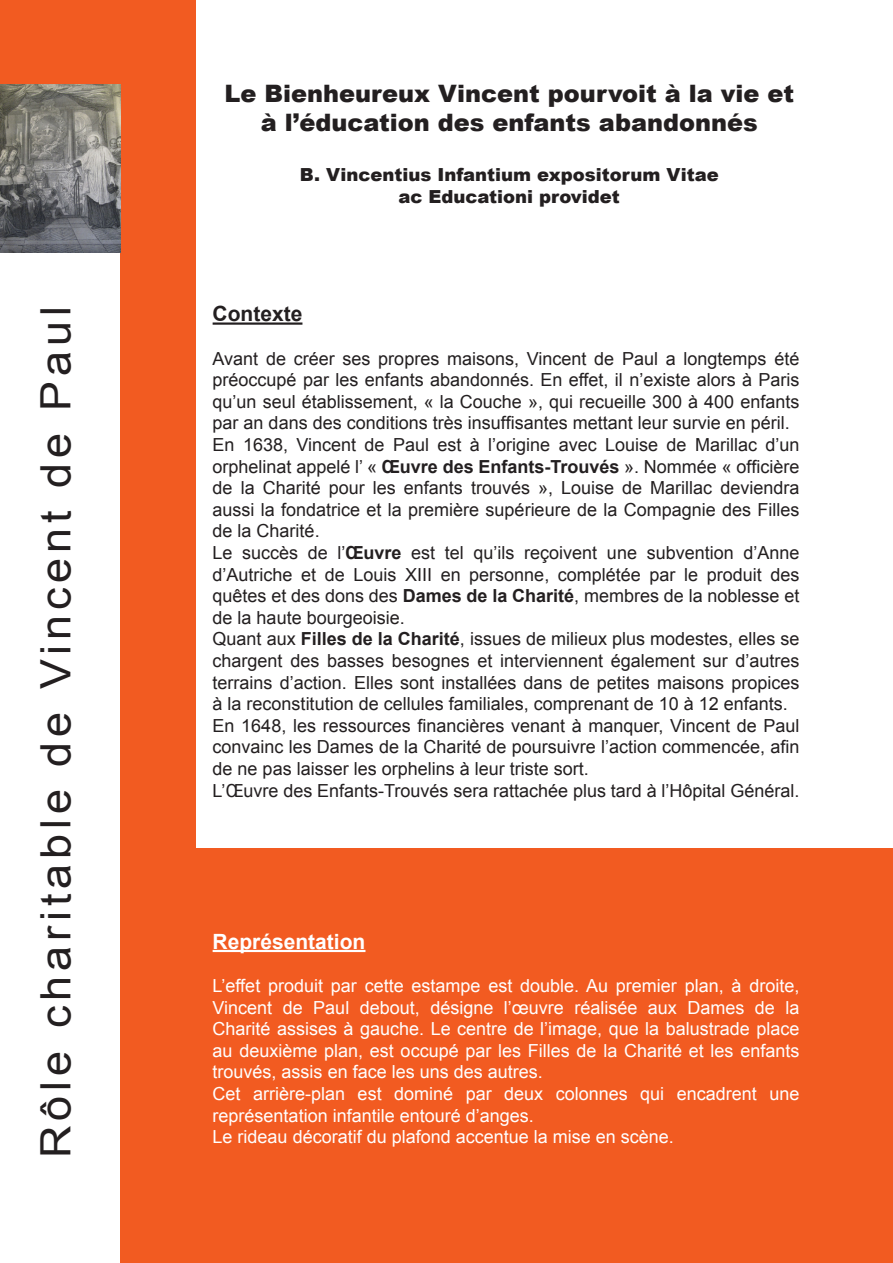
<style>
.page{position:relative;width:893px;height:1263px;background:#fff}
.page>*{position:absolute;margin:0;border:0;box-sizing:border-box;transform-origin:0 0}
.t1{font:41.85px "Arial";letter-spacing:.11em;color:#231f20;scale:1.08 1}
.t2{font:900 24px/28.8px "Arial";color:#231f20;text-align:center}
.t3{font:700 21px "Arial";color:#fff}
.t4{font:700 21px "Arial";color:#231f20}
.t5{font:18px/21.6px "Arial";color:#231f20;text-align:justify}
.t6{font:18px/21.6px "Arial";color:#fff;text-align:justify}
.t7{font:900 18px/21.6px "Arial";color:#231f20;text-align:center}
.s1{font-weight:700}
</style>
<div class="page">
<div style="left:148px;top:848px;width:745px;height:415px;background:#f25b21"></div>
<div style="left:120px;top:0;width:76px;height:1263px;background:#f25b21"></div>
<div style="left:0;top:0;width:148px;height:85px;background:#f25b21"></div>
<img style="left:0;top:85px;width:120px;height:168px">
<hr style="left:213px;top:322px;width:89px;height:3px;background:#231f20">
<hr style="left:213px;top:950px;width:152px;height:2px;background:#fff">
<p class="t1" style="left:28px;top:1158px;width:790px;rotate:-90deg">Rôle charitable de Vincent de Paul</p>
<p class="t2" style="left:224px;top:78px;width:571px">Le Bienheureux Vincent pourvoit à la vie et à l’éducation des enfants abandonnés</p>
<p class="t7" style="left:300px;top:163px;width:420px">B. Vincentius Infantium expositorum Vitae ac Educationi providet</p>
<p class="t4" style="left:213px;top:300px;width:91px">Contexte</p>
<p class="t5" style="left:213px;top:348px;width:588px">Avant de créer ses propres maisons, Vincent de Paul a longtemps été préoccupé par les enfants abandonnés. En effet, il n’existe alors à Paris qu’un seul établissement, « la Couche », qui recueille 300 à 400 enfants par an dans des conditions très insuffisantes mettant leur survie en péril.</p>
<p class="t5" style="left:213px;top:434px;width:588px">En 1638, Vincent de Paul est à l’origine avec Louise de Marillac d’un orphelinat appelé l’ « <span class="s1">Œuvre des Enfants-Trouvés</span> ». Nommée « officière de la Charité pour les enfants trouvés », Louise de Marillac deviendra aussi la fondatrice et la première supérieure de la Compagnie des Filles de la Charité.</p>
<p class="t5" style="left:213px;top:542px;width:588px">Le succès de l’<span class="s1">Œuvre</span> est tel qu’ils reçoivent une subvention d’Anne d’Autriche et de Louis XIII en personne, complétée par le produit des quêtes et des dons des <span class="s1">Dames de la Charité</span>, membres de la noblesse et de la haute bourgeoisie.</p>
<p class="t5" style="left:213px;top:628px;width:588px">Quant aux <span class="s1">Filles de la Charité</span>, issues de milieux plus modestes, elles se chargent des basses besognes et interviennent également sur d’autres terrains d’action. Elles sont installées dans de petites maisons propices à la reconstitution de cellules familiales, comprenant de 10 à 12 enfants.</p>
<p class="t5" style="left:213px;top:715px;width:588px">En 1648, les ressources financières venant à manquer, Vincent de Paul convainc les Dames de la Charité de poursuivre l’action commencée, afin de ne pas laisser les orphelins à leur triste sort.</p>
<p class="t5" style="left:213px;top:780px;width:588px">L’Œuvre des Enfants-Trouvés sera rattachée plus tard à l’Hôpital Général.</p>
<p class="t3" style="left:213px;top:927px;width:154px">Représentation</p>
<p class="t6" style="left:213px;top:975px;width:588px">L’effet produit par cette estampe est double. Au premier plan, à droite, Vincent de Paul debout, désigne l’œuvre réalisée aux Dames de la Charité assises à gauche. Le centre de l’image, que la balustrade place au deuxième plan, est occupé par les Filles de la Charité et les enfants trouvés, assis en face les uns des autres.</p>
<p class="t6" style="left:213px;top:1083px;width:588px">Cet arrière-plan est dominé par deux colonnes qui encadrent une représentation infantile entouré d’anges.</p>
<p class="t6" style="left:213px;top:1126px;width:463px">Le rideau décoratif du plafond accentue la mise en scène.</p>
</div>
